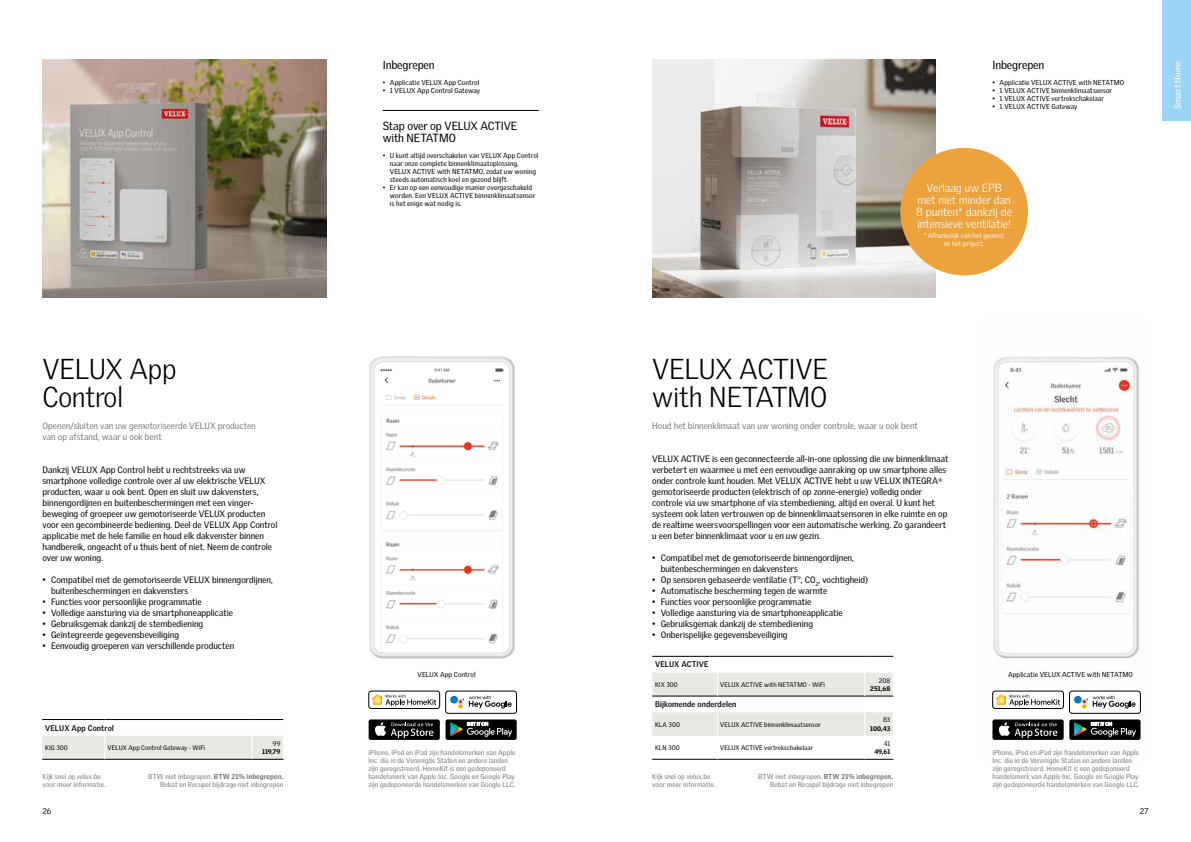
<style>
.page{position:relative;width:1191px;height:842px;background:#fff}
.page>*{position:absolute;margin:0;border:0;box-sizing:border-box;transform-origin:0 0}
.t1{font:300 28px/28px "Velux Gothic";letter-spacing:-.01em;color:#000}
.t2{font:300 11.5px/12px "Velux Gothic";letter-spacing:-.005em;color:#fff;text-align:center}
.t3{font:11.5px/12px "Velux Gothic";letter-spacing:-.01em;color:#000}
.t4{font:9px/11px "Velux Gothic";color:#000}
.t5{font:9px/11px "Velux Gothic";color:#7b7b79}
.t6{font:9px "Velux Gothic";letter-spacing:.01em;color:#fff}
.t7{font:700 8px "Velux Gothic";letter-spacing:.015em;color:#000}
.t8{font:8px "Velux Gothic";color:#000}
.t9{font:7px/8px "Velux Gothic";letter-spacing:.01em;color:#7b7b79}
.t10{font:7px/8px "Velux Gothic";letter-spacing:.005em;color:#000}
.t11{font:300 7px/8px "Velux Gothic";letter-spacing:.005em;color:#fff;text-align:center}
.t12{font:6.5px "Velux Gothic";letter-spacing:.01em;color:#000}
.t13{font:900 6.5px "Velux Gothic";letter-spacing:.005em;color:#000}
.s1{font-weight:900}
</style>
<div class="page">
<img style="left:43px;top:60px;width:283px;height:237px">
<img style="left:652px;top:60px;width:283px;height:237px">
<hr style="left:383px;top:110px;width:156px;height:1px;background:#000">
<img style="left:368px;top:356px;width:150px;height:384px">
<div style="left:445px;top:719px;width:72px;height:21px;background:#000001;border-radius:2px"></div>
<svg style="left:450px;top:722px;width:62px;height:15px"></svg>
<div style="left:369px;top:719px;width:71px;height:21px;background:#000001;border-radius:2px"></div>
<svg style="left:375px;top:722px;width:58px;height:16px"></svg>
<div style="left:369px;top:691px;width:71px;height:18px;border:1px solid #000;border-radius:3px"></div>
<svg style="left:371px;top:693px;width:66px;height:14px"></svg>
<div style="left:445px;top:691px;width:72px;height:22px;border:1px solid #000;border-radius:3px"></div>
<svg style="left:448px;top:694px;width:66px;height:17px"></svg>
<div style="left:450px;top:696px;width:8px;height:7px;background:#007cc2;border-radius:50%"></div>
<hr style="left:42px;top:719px;width:63px;height:1px;background:#000">
<hr style="left:105px;top:719px;width:147px;height:1px;background:#000">
<hr style="left:252px;top:719px;width:31px;height:1px;background:#000">
<hr style="left:42px;top:759px;width:63px;height:1px;background:#000">
<hr style="left:105px;top:759px;width:147px;height:1px;background:#000">
<hr style="left:252px;top:759px;width:31px;height:1px;background:#000">
<div style="left:42px;top:736px;width:241px;height:23px;background:#e9e8e4"></div>
<img style="left:992px;top:357px;width:149px;height:383px">
<div style="left:1069px;top:719px;width:71px;height:21px;background:#000001;border-radius:2px"></div>
<svg style="left:1074px;top:722px;width:62px;height:15px"></svg>
<div style="left:992px;top:719px;width:71px;height:21px;background:#000001;border-radius:2px"></div>
<svg style="left:998px;top:722px;width:59px;height:16px"></svg>
<div style="left:992px;top:691px;width:71px;height:18px;border:1px solid #000;border-radius:3px"></div>
<svg style="left:995px;top:693px;width:65px;height:14px"></svg>
<div style="left:1069px;top:691px;width:71px;height:22px;border:1px solid #000;border-radius:3px"></div>
<svg style="left:1072px;top:694px;width:65px;height:17px"></svg>
<div style="left:1074px;top:696px;width:7px;height:7px;background:#007cc2;border-radius:50%"></div>
<hr style="left:652px;top:656px;width:65px;height:1px;background:#000">
<hr style="left:717px;top:656px;width:148px;height:1px;background:#000">
<svg style="left:865px;top:656px;width:28px;height:1px"></svg>
<svg style="left:652px;top:673px;width:242px;height:87px"></svg>
<div style="left:900px;top:148px;width:128px;height:127px;background:#eca33d;border-radius:50%"></div>
<div style="left:1162px;top:0;width:29px;height:120px;background:#9bd5f5"></div>
<p class="t3" style="left:383px;top:58px;width:53px">Inbegrepen</p>
<p class="t10" style="left:383px;top:78px;width:98px">• Applicatie VELUX App Control</p>
<p class="t10" style="left:383px;top:86px;width:99px">• 1 VELUX App Control Gateway</p>
<p class="t3" style="left:383px;top:120px;width:136px">Stap over op VELUX ACTIVE with NETATMO</p>
<p class="t10" style="left:390px;top:152px;width:150px;text-indent:-7px">• U kunt altijd overschakelen van VELUX App Control naar onze complete binnenklimaatoplossing, VELUX ACTIVE with NETATMO, zodat uw woning steeds automatisch koel en gezond blijft.</p>
<p class="t10" style="left:390px;top:184px;width:147px;text-indent:-7px">• Er kan op een eenvoudige manier overgeschakeld worden. Een VELUX ACTIVE binnenklimaatsensor is het enige wat nodig is.</p>
<p class="t3" style="left:992px;top:58px;width:53px">Inbegrepen</p>
<p class="t10" style="left:992px;top:78px;width:133px">• Applicatie VELUX ACTIVE with NETATMO</p>
<p class="t10" style="left:992px;top:86px;width:121px">• 1 VELUX ACTIVE binnenklimaatsensor</p>
<p class="t10" style="left:992px;top:94px;width:113px">• 1 VELUX ACTIVE vertrekschakelaar</p>
<p class="t10" style="left:992px;top:102px;width:87px">• 1 VELUX ACTIVE Gateway</p>
<p class="t2" style="left:916px;top:181px;width:97px">Verlaag uw EPB met niet minder dan<br>8 punten* dankzij de intensieve ventilatie!</p>
<p class="t11" style="left:924px;top:232px;width:82px">*Afhankelijk van het gewest en het project.</p>
<p class="t6" style="left:1172px;top:109px;width:49px;rotate:-90deg">Smart Home</p>
<h1 class="t1" style="left:43px;top:355px;width:135px">VELUX App<br>Control</h1>
<h1 class="t1" style="left:652px;top:355px;width:177px">VELUX ACTIVE with NETATMO</h1>
<p class="t5" style="left:43px;top:420px;width:215px">Openen/sluiten van uw gemotoriseerde VELUX producten van op afstand, waar u ook bent</p>
<p class="t4" style="left:43px;top:464px;width:236px">Dankzij VELUX App Control hebt u rechtstreeks via uw smartphone volledige controle over al uw elektrische VELUX producten, waar u ook bent. Open en sluit uw dakvensters, binnengordijnen en buitenbeschermingen met een vinger&shy;beweging of groepeer uw gemotoriseerde VELUX producten voor een gecombineerde bediening. Deel de VELUX App Control applicatie met de hele familie en houd elk dakvenster binnen handbereik, ongeacht of u thuis bent of niet. Neem de controle over uw woning.</p>
<p class="t4" style="left:51px;top:574px;width:223px;text-indent:-9px">• Compatibel met de gemotoriseerde VELUX binnengordijnen, buitenbeschermingen en dakvensters</p>
<p class="t4" style="left:43px;top:596px;width:161px">• Functies voor persoonlijke programmatie</p>
<p class="t4" style="left:43px;top:607px;width:192px">• Volledige aansturing via de smartphoneapplicatie</p>
<p class="t4" style="left:43px;top:618px;width:162px">• Gebruiksgemak dankzij de stembediening</p>
<p class="t4" style="left:43px;top:629px;width:138px">• Geïntegreerde gegevensbeveiliging</p>
<p class="t4" style="left:43px;top:640px;width:193px">• Eenvoudig groeperen van verschillende producten</p>
<p class="t5" style="left:652px;top:420px;width:267px">Houd het binnenklimaat van uw woning onder controle, waar u ook bent</p>
<p class="t4" style="left:652px;top:453px;width:298px">VELUX ACTIVE is een geconnecteerde all-in-one oplossing die uw binnenklimaat verbetert en waarmee u met een eenvoudige aanraking op uw smartphone alles onder controle kunt houden. Met VELUX ACTIVE hebt u uw VELUX INTEGRA<sup>® </sup>gemotoriseerde producten (elektrisch of op zonne-energie) volledig onder controle via uw smartphone of via stembediening, altijd en overal. U kunt het systeem ook laten vertrouwen op de binnenklimaatsensoren in elke ruimte en op de realtime weersvoorspellingen voor een automatische werking. Zo garandeert u een beter binnenklimaat voor u en uw gezin.</p>
<p class="t4" style="left:660px;top:552px;width:195px;text-indent:-9px">• Compatibel met de gemotoriseerde binnengordijnen, buitenbeschermingen en dakvensters</p>
<p class="t4" style="left:652px;top:574px;width:217px">• Op sensoren gebaseerde ventilatie (T°, C0<sub>2</sub>, vochtigheid)</p>
<p class="t4" style="left:652px;top:585px;width:177px">• Automatische bescherming tegen de warmte</p>
<p class="t4" style="left:652px;top:596px;width:161px">• Functies voor persoonlijke programmatie</p>
<p class="t4" style="left:652px;top:607px;width:192px">• Volledige aansturing via de smartphoneapplicatie</p>
<p class="t4" style="left:652px;top:618px;width:162px">• Gebruiksgemak dankzij de stembediening</p>
<p class="t4" style="left:652px;top:629px;width:137px">• Onberispelijke gegevensbeveiliging</p>
<p class="t10" style="left:417px;top:671px;width:60px">VELUX App Control</p>
<p class="t7" style="left:655px;top:659px;width:55px">VELUX ACTIVE</p>
<p class="t12" style="left:655px;top:681px;width:24px">KIX 300</p>
<p class="t12" style="left:720px;top:681px;width:106px">VELUX ACTIVE with NETATMO - WiFi</p>
<p class="t12" style="left:879px;top:676px;width:13px">208</p>
<p class="t13" style="left:870px;top:684px;width:22px">251,68</p>
<p class="t10" style="left:1008px;top:671px;width:126px">Applicatie VELUX ACTIVE with NETATMO</p>
<p class="t7" style="left:45px;top:723px;width:70px">VELUX App Control</p>
<p class="t12" style="left:45px;top:744px;width:24px">KIG 300</p>
<p class="t12" style="left:107px;top:744px;width:99px">VELUX App Control Gateway - WiFi</p>
<p class="t12" style="left:273px;top:740px;width:9px">99</p>
<p class="t13" style="left:262px;top:748px;width:20px">119,79</p>
<p class="t9" style="left:43px;top:772px;width:64px">Kijk snel op velux.be voor meer informatie.</p>
<p class="t9" style="left:148px;top:772px;width:136px;text-align:right">BTW niet inbegrepen. <span class="s1">BTW 21% inbegrepen.<br></span>Bebat en Recupel bijdrage niet inbegrepen</p>
<p class="t9" style="left:369px;top:748px;width:148px">iPhone, iPod en iPad zijn handelsmerken van Apple Inc. die in de Verenigde Staten en andere landen zijn geregistreerd. HomeKit is een gedeponeerd handelsmerk van Apple Inc. Google en Google Play zijn gedeponeerde handelsmerken van Google LLC.</p>
<p class="t7" style="left:655px;top:699px;width:83px">Bijkomende onderdelen</p>
<p class="t12" style="left:655px;top:720px;width:26px">KLA 300</p>
<p class="t12" style="left:720px;top:720px;width:102px">VELUX ACTIVE binnenklimaatsensor</p>
<p class="t12" style="left:655px;top:744px;width:26px">KLN 300</p>
<p class="t12" style="left:720px;top:744px;width:94px">VELUX ACTIVE vertrekschakelaar</p>
<p class="t12" style="left:883px;top:716px;width:9px">83</p>
<p class="t13" style="left:870px;top:724px;width:22px">100,43</p>
<p class="t12" style="left:884px;top:740px;width:8px">41</p>
<p class="t13" style="left:874px;top:748px;width:17px">49,61</p>
<p class="t9" style="left:652px;top:772px;width:64px">Kijk snel op velux.be voor meer informatie.</p>
<p class="t9" style="left:758px;top:772px;width:136px;text-align:right">BTW niet inbegrepen. <span class="s1">BTW 21% inbegrepen.<br></span>Bebat en Recupel bijdrage niet inbegrepen</p>
<p class="t9" style="left:992px;top:748px;width:148px">iPhone, iPod en iPad zijn handelsmerken van Apple Inc. die in de Verenigde Staten en andere landen zijn geregistreerd. HomeKit is een gedeponeerd handelsmerk van Apple Inc. Google en Google Play zijn gedeponeerde handelsmerken van Google LLC.</p>
<p class="t8" style="left:43px;top:806px;width:10px">26</p>
<p class="t8" style="left:1139px;top:806px;width:10px">27</p>
</div>
